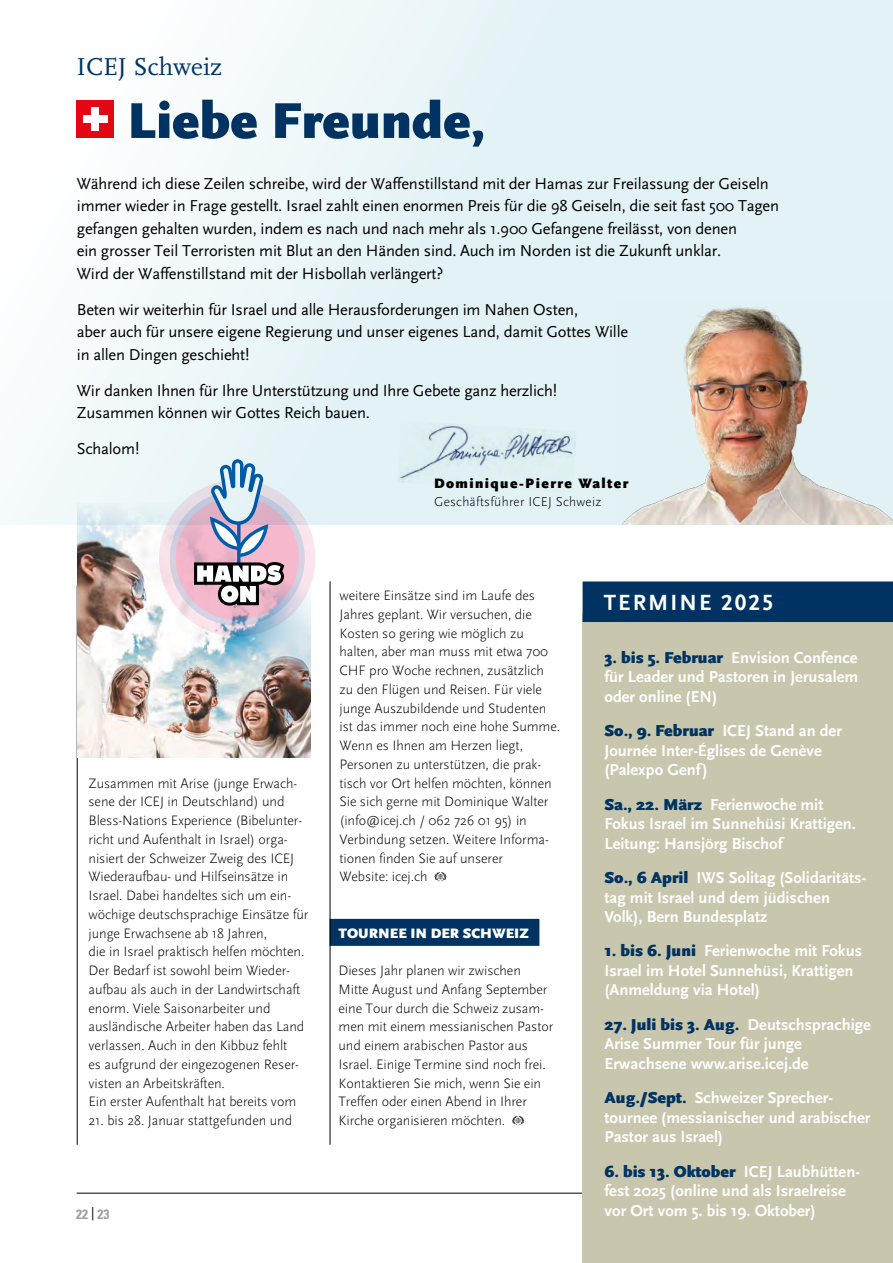
<style>
.page{position:relative;width:893px;height:1263px;background:#fff}
.page>*{position:absolute;margin:0;border:0;box-sizing:border-box;transform-origin:0 0}
.t1{font:900 52.5px "Scala Sans";color:#003361}
.t2{font:25.5px "Scala";color:#003361}
.t3{font:700 22.95px "Scala Sans Caps";letter-spacing:.09em;color:#fff}
.t4{font:16.5px/22.5px "Scala Sans";letter-spacing:-.01em;color:#000}
.t5{font:700 16.5px/19.5px "Scala Sans";color:#fff}
.t6{font:300 14.25px/18.8px "Scala Sans";letter-spacing:-.005em;color:#000}
.t7{font:900 14.25px "Scala Sans";letter-spacing:.1em;color:#000}
.t8{font:900 14.25px "Scala Sans";color:#fff}
.t9{font:300 13.5px "Scala Sans";letter-spacing:.02em;color:#000}
.t10{font:700 condensed 13.5px "Univers";color:#9d9d9c}
.s1{font-family:"Scala Sans";font-weight:400;font-stretch:normal;color:#000}
.s2{font-weight:900;color:#003361}
</style>
<div class="page">
<hr style="left:77px;top:1193px;width:816px;height:1px;background:#000">
<hr style="left:77px;top:585px;width:1px;height:560px;background:#000">
<img style="left:78px;top:525px;width:232px;height:233px">
<svg style="left:159px;top:480px;width:156px;height:156px;background:#dfc7d8"></svg>
<svg style="left:194px;top:525px;width:90px;height:81px"></svg>
<div style="left:0;top:0;width:893px;height:525px;background:linear-gradient(to right,#f5f9fb,#dceff3)"></div>
<img style="left:615px;top:298px;width:278px;height:226px">
<div style="left:77px;top:100px;width:37px;height:38px;background:#e30613"></div>
<div style="left:91px;top:107px;width:8px;height:24px;background:#fff"></div>
<div style="left:83px;top:115px;width:25px;height:8px;background:#fff"></div>
<img style="left:398px;top:420px;width:179px;height:73px">
<svg style="left:434px;top:872px;width:12px;height:9px"></svg>
<svg style="left:512px;top:1116px;width:12px;height:9px"></svg>
<div style="left:330px;top:919px;width:209px;height:27px;background:#003361"></div>
<hr style="left:330px;top:581px;width:1px;height:564px;background:#000">
<div style="left:583px;top:614px;width:310px;height:649px;background:#c8c6ad"></div>
<div style="left:583px;top:581px;width:310px;height:41px;background:#003361"></div>
<h2 class="t2" style="left:77px;top:53px;width:147px">ICEJ Schweiz</h2>
<h1 class="t1" style="left:127px;top:92px;width:359px">Liebe Freunde,</h1>
<p class="t4" style="left:77px;top:172px;width:704px">Während ich diese Zeilen schreibe, wird der Waffenstillstand mit der Hamas zur Freilassung der Geiseln immer wieder in Frage gestellt. Israel zahlt einen enormen Preis für die 98 Geiseln, die seit fast 500 Tagen gefangen gehalten wurden, indem es nach und nach mehr als 1.900 Gefangene freilässt, von denen<br>ein grosser Teil Terroristen mit Blut an den Händen sind. Auch im Norden ist die Zukunft unklar.<br>Wird der Waffenstillstand mit der Hisbollah verlängert?</p>
<p class="t4" style="left:77px;top:298px;width:553px">Beten wir weiterhin für Israel und alle Herausforderungen im Nahen Osten,<br>aber auch für unsere eigene Regierung und unser eigenes Land, damit Gottes Wille in allen Dingen geschieht!</p>
<p class="t4" style="left:77px;top:379px;width:482px">Wir danken Ihnen für Ihre Unterstützung und Ihre Gebete ganz herzlich!<br>Zusammen können wir Gottes Reich bauen.</p>
<p class="t4" style="left:77px;top:438px;width:64px">Schalom!</p>
<p class="t7" style="left:434px;top:476px;width:196px">Dominique-Pierre Walter</p>
<p class="t9" style="left:434px;top:495px;width:169px">Geschäftsführer ICEJ Schweiz</p>
<p class="t6" style="left:89px;top:774px;width:222px">Zusammen mit Arise (junge Erwach&shy;sene der ICEJ in Deutschland) und Bless-Nations Experience (Bibelunter&shy;richt und Aufenthalt in Israel) orga&shy;nisiert der Schweizer Zweig des ICEJ Wiederaufbau- und Hilfseinsätze in Israel. Dabei handeltes sich um ein&shy;wöchige deutschsprachige Einsätze für junge Erwachsene ab 18 Jahren,<br>die in Israel praktisch helfen möchten.<br>Der Bedarf ist sowohl beim Wieder&shy;aufbau als auch in der Landwirtschaft enorm. Viele Saisonarbeiter und ausländische Arbeiter haben das Land verlassen. Auch in den Kibbuz fehlt<br>es aufgrund der eingezogenen Reser&shy;visten an Arbeitskräften.<br>Ein erster Aufenthalt hat bereits vom</p>
<p class="t6" style="left:89px;top:1111px;width:205px">21. bis 28. Januar stattgefunden und</p>
<p class="t6" style="left:339px;top:586px;width:222px">weitere Einsätze sind im Laufe des<br>Jahres geplant. Wir versuchen, die<br>Kosten so gering wie möglich zu halten, aber man muss mit etwa 700<br>CHF pro Woche rechnen, zusätzlich zu den Flügen und Reisen. Für viele junge Auszubildende und Studenten ist das immer noch eine hohe Summe.<br>Wenn es Ihnen am Herzen liegt,<br>Personen zu unterstützen, die prak&shy;tisch vor Ort helfen möchten, können<br>Sie sich gerne mit Dominique Walter (info@icej.ch / 062 726 01 95) in<br>Verbindung setzen. Weitere Informa&shy;tionen finden Sie auf unserer<br>Website: icej.ch</p>
<p class="t8" style="left:339px;top:925px;width:192px">TOURNEE IN DER SCHWEIZ</p>
<p class="t6" style="left:339px;top:961px;width:216px">Dieses Jahr planen wir zwischen Mitte August und Anfang September eine Tour durch die Schweiz zusam&shy;men mit einem messianischen Pastor und einem arabischen Pastor aus Israel. Einige Termine sind noch frei.<br>Kontaktieren Sie mich, wenn Sie ein Treffen oder einen Abend in Ihrer Kirche organisieren möchten.</p>
<p class="t10" style="left:76px;top:1206px;width:35px">22 <span class="s1">|</span> 23</p>
<h3 class="t3" style="left:604px;top:590px;width:171px">TERMINE 2025</h3>
<p class="t5" style="left:604px;top:648px;width:255px;text-align:justify"><span class="s2">3. bis 5. Februar</span> Envision Confence für Leader und Pastoren in Jerusalem oder online (EN)</p>
<p class="t5" style="left:604px;top:721px;width:239px"><span class="s2">So., 9. Februar</span> ICEJ Stand an der<br>Journée Inter-Églises de Genève (Palexpo Genf )</p>
<p class="t5" style="left:604px;top:795px;width:253px"><span class="s2">Sa., 22. März</span> Ferienwoche mit<br>Fokus Israel im Sunnehüsi Krattigen.<br>Leitung: Hansjörg Bischof</p>
<p class="t5" style="left:604px;top:868px;width:263px"><span class="s2">So., 6 April</span> IWS Solitag (Solidaritäts&shy;tag mit Israel und dem jüdischen<br>Volk), Bern Bundesplatz</p>
<p class="t5" style="left:604px;top:942px;width:259px"><span class="s2">1. bis 6. Juni</span> Ferienwoche mit Fokus<br>Israel im Hotel Sunnehüsi, Krattigen (Anmeldung via Hotel)</p>
<p class="t5" style="left:604px;top:1015px;width:268px"><span class="s2">27. Juli bis 3. Aug.</span> Deutschsprachige<br>Arise Summer Tour für junge<br>Erwachsene www.arise.icej.de</p>
<p class="t5" style="left:604px;top:1088px;width:267px"><span class="s2">Aug./Sept.</span> Schweizer Sprecher&shy;tournee (messianischer und arabischer<br>Pastor aus Israel)</p>
<p class="t5" style="left:604px;top:1162px;width:257px"><span class="s2">6. bis 13. Oktober</span> ICEJ Laubhütten&shy;fest 2025 (online und als Israelreise vor Ort vom 5. bis 19. Oktober)</p>
</div>
